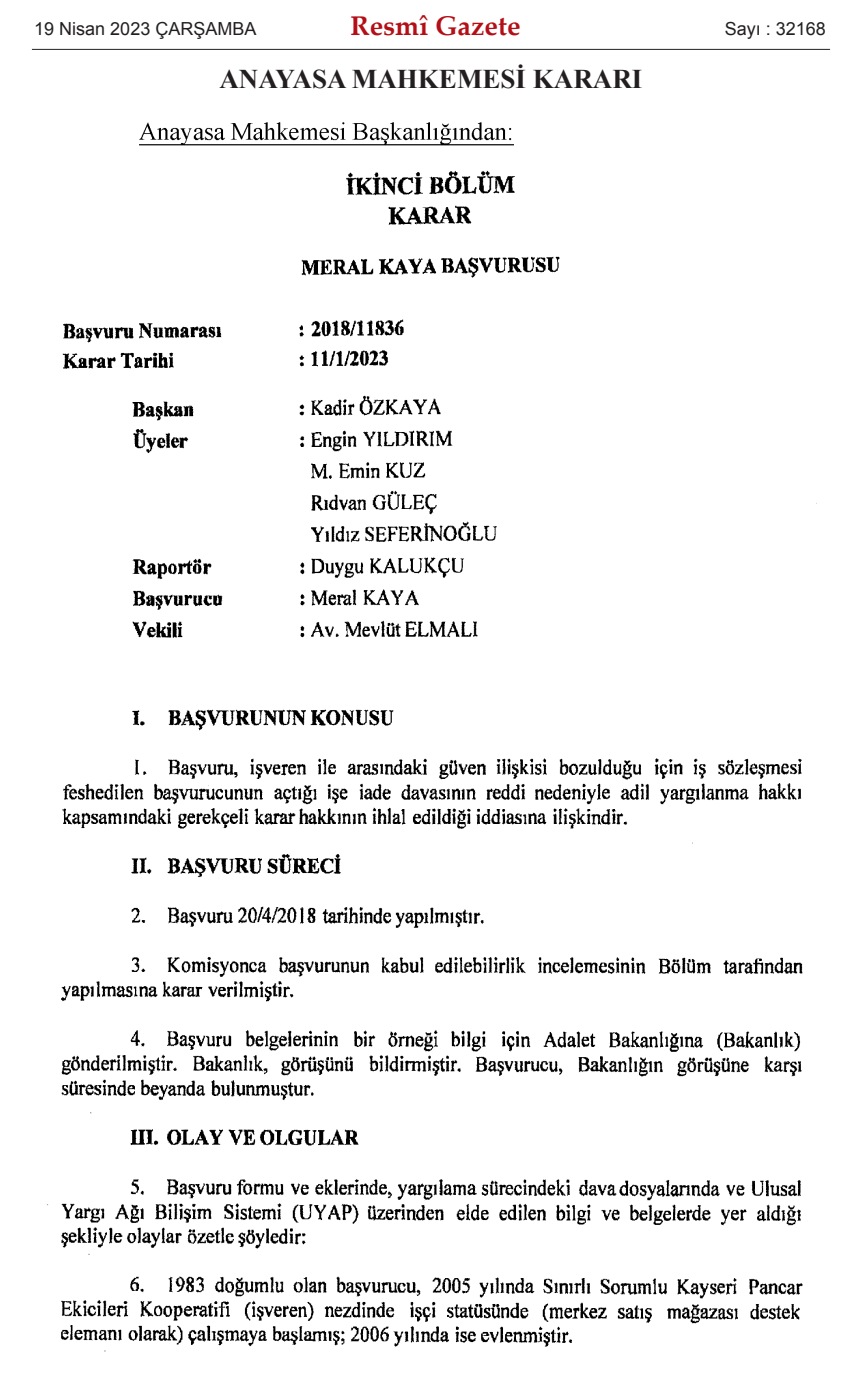
<style>
.page{position:relative;width:862px;height:1391px;background:#fff}
.page>*{position:absolute;margin:0;border:0;box-sizing:border-box;transform-origin:0 0}
.t1{font:700 27px "Times New Roman";color:#231f20}
.t2{font:700 27px "Palatino Linotype";color:#b40e16}
.t3{font:18px "Arial";color:#231f20}
</style>
<div class="page">
<img style="left:47px;top:122px;width:770px;height:1230px">
<hr style="left:32px;top:49px;width:797px;height:1px;background:#231f20">
<p class="t3" style="left:34px;top:18px;width:224px">19 Nisan 2023 ÇARŞAMBA</p>
<h1 class="t2" style="left:350px;top:15px;width:171px">Resmî Gazete</h1>
<p class="t3" style="left:724px;top:18px;width:103px">Sayı : 32168</p>
<h1 class="t1" style="left:219px;top:64px;width:424px">ANAYASA MAHKEMESİ KARARI</h1>
</div>
